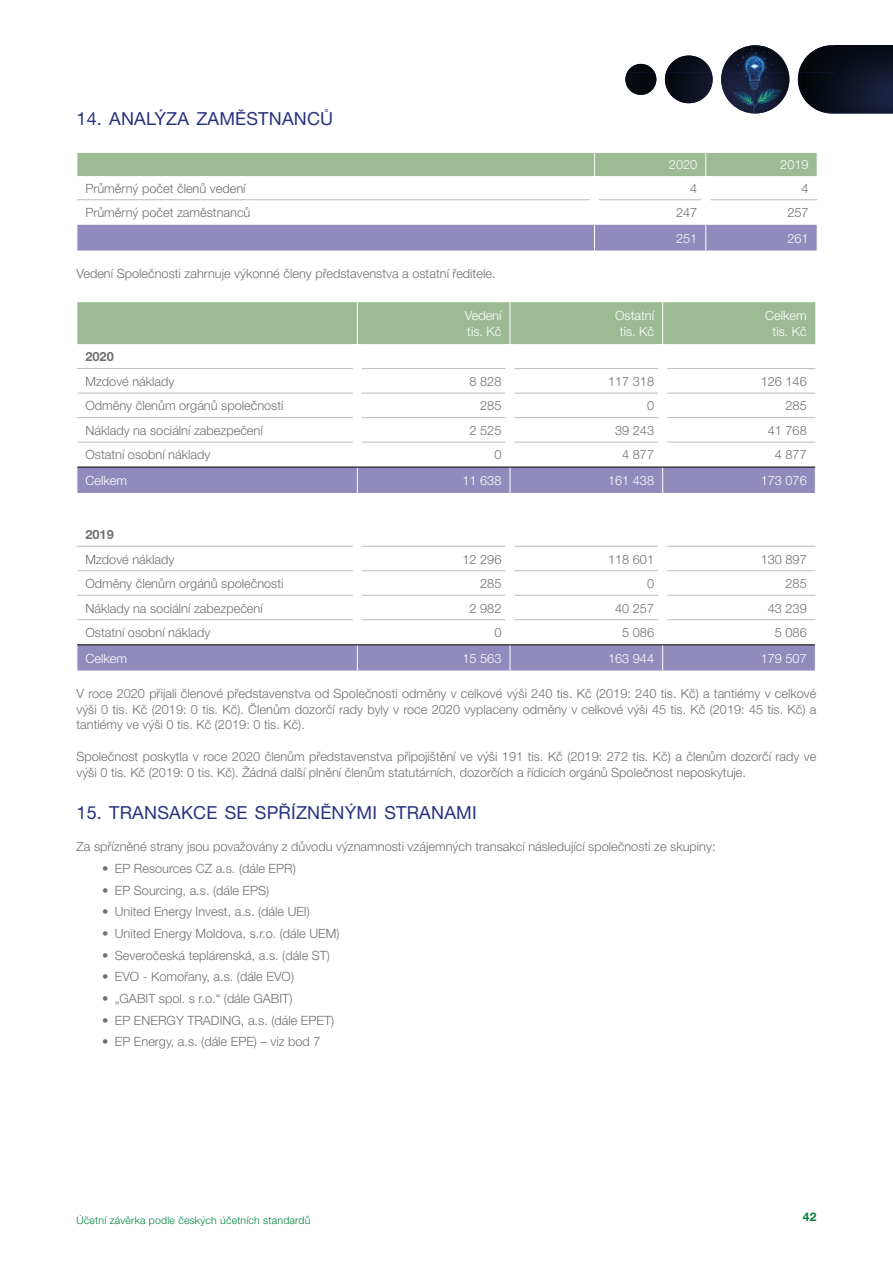
<style>
.page{position:relative;width:893px;height:1263px;background:#fff}
.page>*{position:absolute;margin:0;border:0;box-sizing:border-box;transform-origin:0 0}
.t1{font:18px "Helvetica Neue CE";letter-spacing:.01em;color:#283380}
.t2{font:300 12.75px/15.3px "Helvetica Neue CE";color:#706f6f;text-align:justify}
.t3{font:300 12.75px/15.3px "Helvetica Neue CE";color:#fff;text-align:center}
.t4{font:700 12.75px "Helvetica Neue CE";color:#706f6f}
.t5{font:700 12px "Helvetica Neue CE";color:#00833e}
.t6{font:300 10.5px "Helvetica Neue CE";letter-spacing:.02em;color:#00833e}
</style>
<div class="page">
<svg style="left:625px;top:45px;width:268px;height:69px"></svg>
<img style="left:824px;top:113px;width:69px;height:1px">
<div style="left:77px;top:152px;width:740px;height:24px;background:#9cbb95"></div>
<svg style="left:77px;top:224px;width:741px;height:27px;background:#9590bf"></svg>
<hr style="left:77px;top:199px;width:513px;height:1px;background:#bcbcbc">
<hr style="left:599px;top:199px;width:102px;height:1px;background:#bcbcbc">
<hr style="left:710px;top:199px;width:107px;height:1px;background:#bcbcbc">
<hr style="left:77px;top:393px;width:276px;height:1px;background:#bcbcbc">
<hr style="left:362px;top:393px;width:143px;height:1px;background:#bcbcbc">
<hr style="left:514px;top:393px;width:144px;height:1px;background:#bcbcbc">
<hr style="left:667px;top:393px;width:148px;height:1px;background:#bcbcbc">
<hr style="left:77px;top:442px;width:276px;height:1px;background:#bcbcbc">
<hr style="left:362px;top:442px;width:143px;height:1px;background:#bcbcbc">
<hr style="left:514px;top:442px;width:144px;height:1px;background:#bcbcbc">
<hr style="left:667px;top:442px;width:148px;height:1px;background:#bcbcbc">
<div style="left:77px;top:302px;width:738px;height:43px;background:#9cbb95"></div>
<hr style="left:77px;top:368px;width:276px;height:1px;background:#bcbcbc">
<hr style="left:362px;top:368px;width:143px;height:1px;background:#bcbcbc">
<hr style="left:514px;top:368px;width:144px;height:1px;background:#bcbcbc">
<hr style="left:667px;top:368px;width:148px;height:1px;background:#bcbcbc">
<hr style="left:77px;top:417px;width:276px;height:1px;background:#bcbcbc">
<hr style="left:362px;top:417px;width:143px;height:1px;background:#bcbcbc">
<hr style="left:514px;top:417px;width:144px;height:1px;background:#bcbcbc">
<hr style="left:667px;top:417px;width:148px;height:1px;background:#bcbcbc">
<div style="left:353px;top:344px;width:9px;height:25px;background:#fff"></div>
<div style="left:505px;top:344px;width:9px;height:25px;background:#fff"></div>
<div style="left:658px;top:344px;width:9px;height:25px;background:#fff"></div>
<div style="left:77px;top:467px;width:739px;height:27px;background:#908bbc"></div>
<hr style="left:77px;top:570px;width:276px;height:1px;background:#bcbcbc">
<hr style="left:362px;top:570px;width:143px;height:1px;background:#bcbcbc">
<hr style="left:514px;top:570px;width:144px;height:1px;background:#bcbcbc">
<hr style="left:667px;top:570px;width:148px;height:1px;background:#bcbcbc">
<hr style="left:77px;top:619px;width:276px;height:1px;background:#bcbcbc">
<hr style="left:362px;top:619px;width:143px;height:1px;background:#bcbcbc">
<hr style="left:514px;top:619px;width:144px;height:1px;background:#bcbcbc">
<hr style="left:667px;top:619px;width:148px;height:1px;background:#bcbcbc">
<hr style="left:77px;top:546px;width:276px;height:1px;background:#bcbcbc">
<hr style="left:362px;top:546px;width:143px;height:1px;background:#bcbcbc">
<hr style="left:514px;top:546px;width:144px;height:1px;background:#bcbcbc">
<hr style="left:667px;top:546px;width:148px;height:1px;background:#bcbcbc">
<hr style="left:77px;top:595px;width:276px;height:1px;background:#bcbcbc">
<hr style="left:362px;top:595px;width:143px;height:1px;background:#bcbcbc">
<hr style="left:514px;top:595px;width:144px;height:1px;background:#bcbcbc">
<hr style="left:667px;top:595px;width:148px;height:1px;background:#bcbcbc">
<svg style="left:77px;top:645px;width:739px;height:26px;background:#908bbb"></svg>
<hr style="left:77px;top:467px;width:738px;height:1px;background:#000">
<hr style="left:77px;top:644px;width:738px;height:1px;background:#000">
<h1 class="t1" style="left:77px;top:108px;width:258px">14. ANALÝZA ZAMĚSTNANCŮ</h1>
<p class="t3" style="left:669px;top:157px;width:30px">2020</p>
<p class="t3" style="left:780px;top:157px;width:30px">2019</p>
<p class="t2" style="left:85px;top:181px;width:162px">Průměrný počet členů vedení</p>
<p class="t2" style="left:690px;top:181px;width:9px">4</p>
<p class="t2" style="left:802px;top:181px;width:9px">4</p>
<p class="t2" style="left:85px;top:205px;width:167px">Průměrný počet zaměstnanců</p>
<p class="t2" style="left:676px;top:205px;width:23px">247</p>
<p class="t2" style="left:787px;top:205px;width:23px">257</p>
<p class="t3" style="left:676px;top:231px;width:23px">251</p>
<p class="t3" style="left:787px;top:231px;width:23px">261</p>
<p class="t2" style="left:77px;top:266px;width:420px">Vedení Společnosti zahrnuje výkonné členy představenstva a ostatní ředitele.</p>
<p class="t3" style="left:465px;top:308px;width:38px;text-align:left">Vedení tis. Kč</p>
<p class="t3" style="left:615px;top:308px;width:40px">Ostatní tis. Kč</p>
<p class="t3" style="left:765px;top:308px;width:43px">Celkem tis. Kč</p>
<p class="t4" style="left:85px;top:350px;width:30px">2020</p>
<p class="t2" style="left:85px;top:374px;width:91px">Mzdové náklady</p>
<p class="t2" style="left:470px;top:374px;width:33px">8 828</p>
<p class="t2" style="left:608px;top:374px;width:48px">117 318</p>
<p class="t2" style="left:761px;top:374px;width:48px">126 146</p>
<p class="t2" style="left:85px;top:398px;width:200px">Odměny členům orgánů společnosti</p>
<p class="t2" style="left:480px;top:398px;width:23px">285</p>
<p class="t2" style="left:647px;top:398px;width:9px">0</p>
<p class="t2" style="left:785px;top:398px;width:23px">285</p>
<p class="t2" style="left:85px;top:423px;width:179px">Náklady na sociální zabezpečení</p>
<p class="t2" style="left:470px;top:423px;width:33px">2 525</p>
<p class="t2" style="left:615px;top:423px;width:40px">39 243</p>
<p class="t2" style="left:768px;top:423px;width:40px">41 768</p>
<p class="t2" style="left:85px;top:447px;width:126px">Ostatní osobní náklady</p>
<p class="t2" style="left:494px;top:447px;width:9px">0</p>
<p class="t2" style="left:622px;top:447px;width:33px">4 877</p>
<p class="t2" style="left:775px;top:447px;width:33px">4 877</p>
<p class="t3" style="left:85px;top:473px;width:43px">Celkem</p>
<p class="t3" style="left:462px;top:473px;width:40px">11 638</p>
<p class="t3" style="left:608px;top:473px;width:48px">161 438</p>
<p class="t3" style="left:761px;top:473px;width:48px">173 076</p>
<p class="t4" style="left:85px;top:527px;width:30px">2019</p>
<p class="t2" style="left:85px;top:552px;width:91px">Mzdové náklady</p>
<p class="t2" style="left:462px;top:552px;width:40px">12 296</p>
<p class="t2" style="left:608px;top:552px;width:48px">118 601</p>
<p class="t2" style="left:761px;top:552px;width:48px">130 897</p>
<p class="t2" style="left:85px;top:576px;width:200px">Odměny členům orgánů společnosti</p>
<p class="t2" style="left:480px;top:576px;width:23px">285</p>
<p class="t2" style="left:647px;top:576px;width:9px">0</p>
<p class="t2" style="left:785px;top:576px;width:23px">285</p>
<p class="t2" style="left:85px;top:601px;width:179px">Náklady na sociální zabezpečení</p>
<p class="t2" style="left:470px;top:601px;width:33px">2 982</p>
<p class="t2" style="left:615px;top:601px;width:40px">40 257</p>
<p class="t2" style="left:768px;top:601px;width:40px">43 239</p>
<p class="t2" style="left:85px;top:625px;width:126px">Ostatní osobní náklady</p>
<p class="t2" style="left:494px;top:625px;width:9px">0</p>
<p class="t2" style="left:622px;top:625px;width:33px">5 086</p>
<p class="t2" style="left:775px;top:625px;width:33px">5 086</p>
<p class="t3" style="left:85px;top:651px;width:43px">Celkem</p>
<p class="t3" style="left:462px;top:651px;width:40px">15 563</p>
<p class="t3" style="left:608px;top:651px;width:48px">163 944</p>
<p class="t3" style="left:761px;top:651px;width:48px">179 507</p>
<p class="t2" style="left:77px;top:686px;width:741px">V roce 2020 přijali členové představenstva od Společnosti odměny v celkové výši 240 tis. Kč (2019: 240 tis. Kč) a tantiémy v celkové výši 0 tis. Kč (2019: 0 tis. Kč). Členům dozorčí rady byly v roce 2020 vyplaceny odměny v celkové výši 45 tis. Kč (2019: 45 tis. Kč) a tantiémy ve výši 0 tis. Kč (2019: 0 tis. Kč).</p>
<p class="t2" style="left:77px;top:749px;width:741px">Společnost poskytla v roce 2020 členům představenstva připojištění ve výši 191 tis. Kč (2019: 272 tis. Kč) a členům dozorčí rady ve výši 0 tis. Kč (2019: 0 tis. Kč). Žádná další plnění členům statutárních, dozorčích a řídicích orgánů Společnost neposkytuje.</p>
<h1 class="t1" style="left:77px;top:802px;width:402px">15. TRANSAKCE SE SPŘÍZNĚNÝMI STRANAMI</h1>
<p class="t2" style="left:77px;top:839px;width:641px">Za spřízněné strany jsou považovány z důvodu významnosti vzájemných transakcí následující společnosti ze skupiny:</p>
<p class="t2" style="left:102px;top:861px;width:195px">• EP Resources CZ a.s. (dále EPR)</p>
<p class="t2" style="left:102px;top:883px;width:169px">• EP Sourcing, a.s. (dále EPS)</p>
<p class="t2" style="left:102px;top:904px;width:209px">• United Energy Invest, a.s. (dále UEI)</p>
<p class="t2" style="left:102px;top:926px;width:239px">• United Energy Moldova, s.r.o. (dále UEM)</p>
<p class="t2" style="left:102px;top:948px;width:229px">• Severočeská teplárenská, a.s. (dále ST)</p>
<p class="t2" style="left:102px;top:969px;width:194px">• EVO - Komořany, a.s. (dále EVO)</p>
<p class="t2" style="left:102px;top:991px;width:192px">• „GABIT spol. s r.o.“ (dále GABIT)</p>
<p class="t2" style="left:102px;top:1013px;width:234px">• EP ENERGY TRADING, a.s. (dále EPET)</p>
<p class="t2" style="left:102px;top:1034px;width:220px">• EP Energy, a.s. (dále EPE) – viz bod 7</p>
<p class="t6" style="left:77px;top:1214px;width:235px">Účetní závěrka podle českých účetních standardů</p>
<p class="t5" style="left:803px;top:1210px;width:15px">42</p>
</div>
